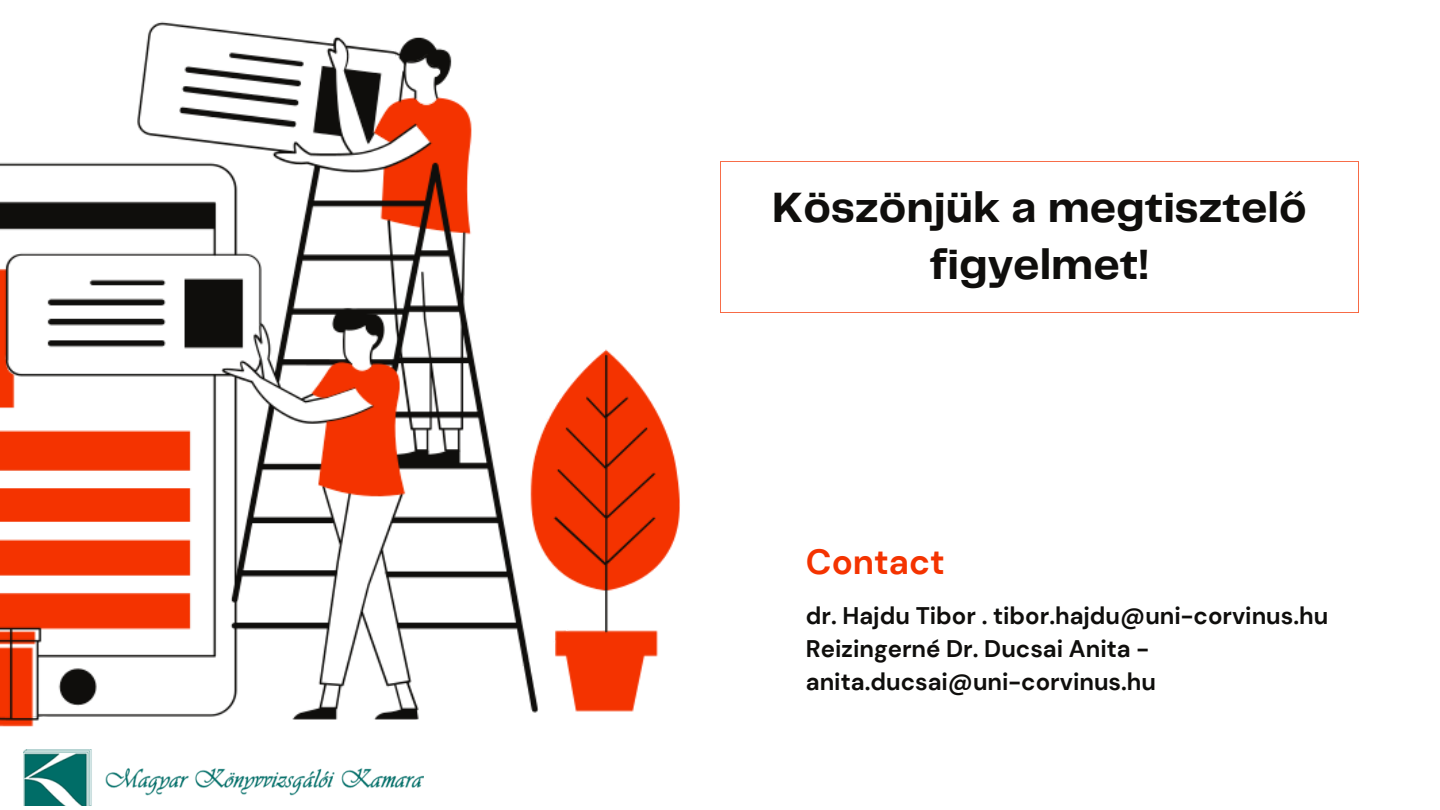
<style>
.page{position:relative;width:1440px;height:810px;background:#fff}
.page>*{position:absolute;margin:0;border:0;box-sizing:border-box;transform-origin:0 0}
.t1{font:700 44px/57px "Telegraf";color:#0f0e0c;text-align:center}
.t2{font:700 35px "DM Sans";color:#f43300}
.t3{font:700 24px/33px "DM Sans";color:#0f0e0c}
</style>
<div class="page">
<img style="left:0;top:21px;width:680px;height:706px">
<svg style="left:720px;top:161px;width:639px;height:152px"></svg>
<img style="left:24px;top:750px;width:400px;height:56px">
<h1 class="t1" style="left:772px;top:181px;width:536px">Köszönjük a megtisztelő figyelmet!</h1>
<h2 class="t2" style="left:806px;top:540px;width:140px">Contact</h2>
<p class="t3" style="left:806px;top:599px;width:524px">dr. Hajdu Tibor . tibor.hajdu@uni-corvinus.hu<br>Reizingerné Dr. Ducsai Anita - anita.ducsai@uni-corvinus.hu</p>
</div>
